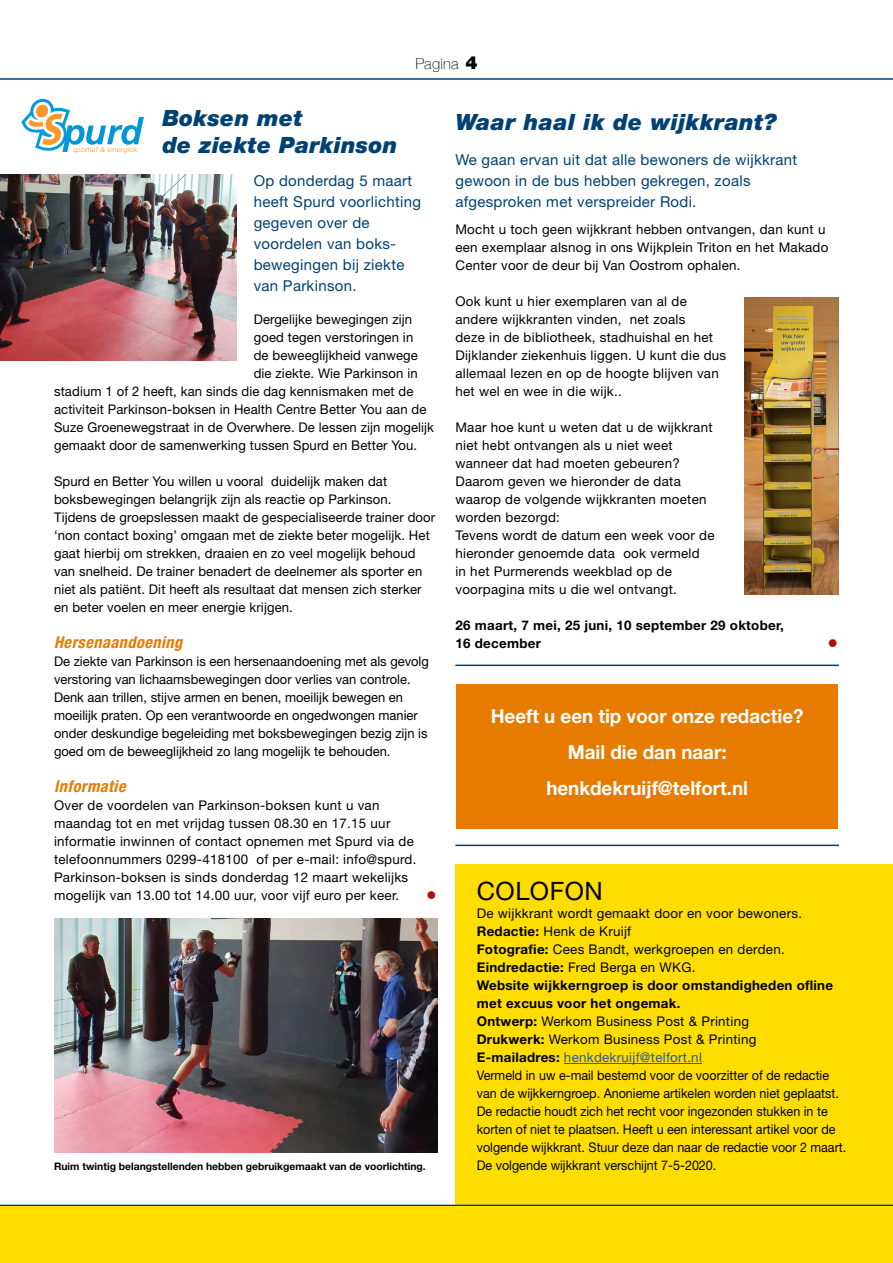
<style>
.page{position:relative;width:893px;height:1263px;background:#fff}
.page>*{position:absolute;margin:0;border:0;box-sizing:border-box;transform-origin:0 0}
.t1{font:25.35px "Helvetica Neue";letter-spacing:.02em;color:#000}
.H1__Kop{font:italic 900 22.5px/27px "Helvetica Neue";letter-spacing:.01em;color:#004174}
.P__Tekst_plat{font:700 19.35px/36px "Helvetica Neue";color:#fff;text-align:center}
.H2__Subkop{font:italic 700 condensed 16.35px "Helvetica Neue";letter-spacing:.03em;color:#e77b00}
.H__Introtekst{font:15px/21px "Helvetica Neue";letter-spacing:.02em;color:#004174}
.t2{font:100 15px "Helvetica Neue";letter-spacing:.02em;color:#000}
.P__Tekst_plat-2{font:13.35px/18px "Helvetica Neue";letter-spacing:.01em;color:#000}
._07_Colofon{font:13.35px/18px "Helvetica Neue";color:#000;scale:.94 1}
._07_Colofon-2{font:13.35px "Helvetica Neue";letter-spacing:.02em;color:#000}
._07_Colofon-3{font:700 13.35px/18px "Helvetica Neue";letter-spacing:.02em;color:#000}
.P__Tekst_plat-3{font:700 13.35px/18px "Helvetica Neue";letter-spacing:.02em;color:#000}
._07_Colofon-4{font:13.35px "Helvetica Neue";letter-spacing:.02em;color:#275b9b}
.P__Tekst_plat-4{font:13.35px "Wingdings";color:#b20e10}
.t3{font:700 10.35px "Helvetica Neue";color:#000}
.s1{font-weight:900;font-size:18px}
.s2{font-weight:700}
.s3{font-weight:700;color:#000}
</style>
<div class="page">
<div style="left:456px;top:684px;width:382px;height:144px;background:#e77b00"></div>
<hr style="left:0;top:78px;width:893px;height:2px;background:#004174">
<div style="left:455px;top:864px;width:438px;height:352px;background:#fd0"></div>
<hr style="left:564px;top:1063px;width:138px;height:1px;background:#275b9b">
<hr style="left:0;top:1205px;width:893px;height:1px;background:#004174">
<div style="left:0;top:1206px;width:893px;height:57px;background:#fd0"></div>
<hr style="left:455px;top:845px;width:384px;height:1px;background:#004174">
<hr style="left:455px;top:665px;width:384px;height:1px;background:#004174">
<img style="left:0;top:174px;width:237px;height:186px">
<img style="left:54px;top:918px;width:383px;height:234px">
<img style="left:745px;top:298px;width:94px;height:296px">
<svg style="left:21px;top:99px;width:123px;height:54px"></svg>
<p class="t2" style="left:415px;top:52px;width:63px">Pagina <span class="s1">4</span></p>
<h1 class="H1__Kop" style="left:162px;top:104px;width:237px">Boksen met<br>de ziekte Parkinson</h1>
<p class="H__Introtekst" style="left:254px;top:170px;width:169px">Op donderdag 5 maart heeft Spurd voorlichting gegeven over de voordelen van boks&shy;bewegingen bij ziekte van Parkinson.</p>
<p class="P__Tekst_plat-2" style="left:254px;top:310px;width:160px">Dergelijke bewegingen zijn</p>
<p class="P__Tekst_plat-2" style="left:254px;top:328px;width:161px">goed tegen verstoringen in</p>
<p class="P__Tekst_plat-2" style="left:254px;top:346px;width:166px">de beweeglijkheid vanwege</p>
<p class="P__Tekst_plat-2" style="left:254px;top:364px;width:165px">die ziekte. Wie Parkinson in</p>
<p class="P__Tekst_plat-2" style="left:54px;top:382px;width:361px">stadium 1 of 2 heeft, kan sinds die dag kennismaken met de</p>
<p class="P__Tekst_plat-2" style="left:54px;top:400px;width:374px">activiteit Parkinson-boksen in Health Centre Better You aan de</p>
<p class="P__Tekst_plat-2" style="left:54px;top:418px;width:381px">Suze Groenewegstraat in de Overwhere. De lessen zijn mogelijk</p>
<p class="P__Tekst_plat-2" style="left:54px;top:436px;width:365px">gemaakt door de samenwerking tussen Spurd en Better You.</p>
<p class="P__Tekst_plat-2" style="left:54px;top:472px;width:383px">Spurd en Better You willen u vooral duidelijk maken dat boksbewegingen belangrijk zijn als reactie op Parkinson.<br>Tijdens de groepslessen maakt de gespecialiseerde trainer door ‘non contact boxing’ omgaan met de ziekte beter mogelijk. Het gaat hierbij om strekken, draaien en zo veel mogelijk behoud van snelheid. De trainer benadert de deelnemer als sporter en niet als patiënt. Dit heeft als resultaat dat mensen zich sterker en beter voelen en meer energie krijgen.</p>
<h2 class="H2__Subkop" style="left:54px;top:632px;width:130px">Hersenaandoening</h2>
<p class="P__Tekst_plat-2" style="left:54px;top:652px;width:376px">De ziekte van Parkinson is een hersenaandoening met als gevolg verstoring van lichaamsbewegingen door verlies van controle.<br>Denk aan trillen, stijve armen en benen, moeilijk bewegen en moeilijk praten. Op een verantwoorde en ongedwongen manier onder deskundige begeleiding met boksbewegingen bezig zijn is goed om de beweeglijkheid zo lang mogelijk te behouden.</p>
<h2 class="H2__Subkop" style="left:54px;top:776px;width:73px">Informatie</h2>
<p class="P__Tekst_plat-2" style="left:54px;top:796px;width:364px">Over de voordelen van Parkinson-boksen kunt u van maandag tot en met vrijdag tussen 08.30 en 17.15 uur informatie inwinnen of contact opnemen met Spurd via de telefoonnummers 0299-418100 of per e-mail: info@spurd.</p>
<p class="P__Tekst_plat-2" style="left:54px;top:868px;width:356px">Parkinson-boksen is sinds donderdag 12 maart wekelijks mogelijk van 13.00 tot 14.00 uur, voor vijf euro per keer.</p>
<p class="P__Tekst_plat-4" style="left:427px;top:888px;width:11px">●</p>
<p class="t3" style="left:54px;top:1160px;width:373px">Ruim twintig belangstellenden hebben gebruikgemaakt van de voorlichting.</p>
<h1 class="H1__Kop" style="left:455px;top:108px;width:323px">Waar haal ik de wijkkrant?</h1>
<p class="H__Introtekst" style="left:455px;top:149px;width:343px">We gaan ervan uit dat alle bewoners de wijkkrant gewoon in de bus hebben gekregen, zoals afgesproken met verspreider Rodi.</p>
<p class="P__Tekst_plat-2" style="left:455px;top:220px;width:375px">Mocht u toch geen wijkkrant hebben ontvangen, dan kunt u een exemplaar alsnog in ons Wijkplein Triton en het Makado<br>Center voor de deur bij Van Oostrom ophalen.</p>
<p class="P__Tekst_plat-2" style="left:455px;top:292px;width:272px">Ook kunt u hier exemplaren van al de andere wijkkranten vinden, net zoals<br>deze in de bibliotheek, stadhuishal en het Dijklander ziekenhuis liggen. U kunt die dus allemaal lezen en op de hoogte blijven van het wel en wee in die wijk..</p>
<p class="P__Tekst_plat-2" style="left:455px;top:418px;width:259px">Maar hoe kunt u weten dat u de wijkkrant niet hebt ontvangen als u niet weet wanneer dat had moeten gebeuren?<br>Daarom geven we hieronder de data waarop de volgende wijkkranten moeten worden bezorgd:</p>
<p class="P__Tekst_plat-2" style="left:455px;top:526px;width:261px">Tevens wordt de datum een week voor de hieronder genoemde data ook vermeld<br>in het Purmerends weekblad op de voorpagina mits u die wel ontvangt.</p>
<p class="P__Tekst_plat-3" style="left:455px;top:616px;width:330px">26 maart, 7 mei, 25 juni, 10 september 29 oktober,<br>16 december</p>
<p class="P__Tekst_plat-4" style="left:828px;top:636px;width:11px">●</p>
<p class="P__Tekst_plat" style="left:491px;top:698px;width:314px">Heeft u een tip voor onze redactie?<br>Mail die dan naar:</p>
<p class="P__Tekst_plat" style="left:546px;top:770px;width:203px">henkdekruijf@telfort.nl</p>
<p class="t1" style="left:477px;top:876px;width:128px">COLOFON</p>
<p class="_07_Colofon-2" style="left:477px;top:905px;width:327px">De wijkkrant wordt gemaakt door en voor bewoners.</p>
<p class="_07_Colofon-2" style="left:477px;top:923px;width:156px"><span class="s2">Redactie:</span> Henk de Kruijf</p>
<p class="_07_Colofon-2" style="left:477px;top:941px;width:309px"><span class="s2">Fotografie:</span> Cees Bandt, werkgroepen en derden.</p>
<p class="_07_Colofon-2" style="left:477px;top:959px;width:220px"><span class="s2">Eindredactie:</span> Fred Berga en WKG.</p>
<p class="_07_Colofon-3" style="left:477px;top:976px;width:358px">Website wijkkerngroep is door omstandigheden ofline met excuus voor het ongemak.</p>
<p class="_07_Colofon-2" style="left:477px;top:1013px;width:274px"><span class="s2">Ontwerp:</span> Werkom Business Post &amp; Printing</p>
<p class="_07_Colofon-2" style="left:477px;top:1031px;width:281px"><span class="s2">Drukwerk:</span> Werkom Business Post &amp; Printing</p>
<p class="_07_Colofon-4" style="left:477px;top:1049px;width:227px"><span class="s3">E-mailadres:</span> henkdekruijf@telfort.nl</p>
<p class="_07_Colofon" style="left:477px;top:1066px;width:395px">Vermeld in uw e-mail bestemd voor de voorzitter of de redactie van de wijkkerngroep. Anonieme artikelen worden niet geplaatst.<br>De redactie houdt zich het recht voor ingezonden stukken in te korten of niet te plaatsen. Heeft u een interessant artikel voor de volgende wijkkrant. Stuur deze dan naar de redactie voor 2 maart.<br>De volgende wijkkrant verschijnt 7-5-2020.</p>
</div>
